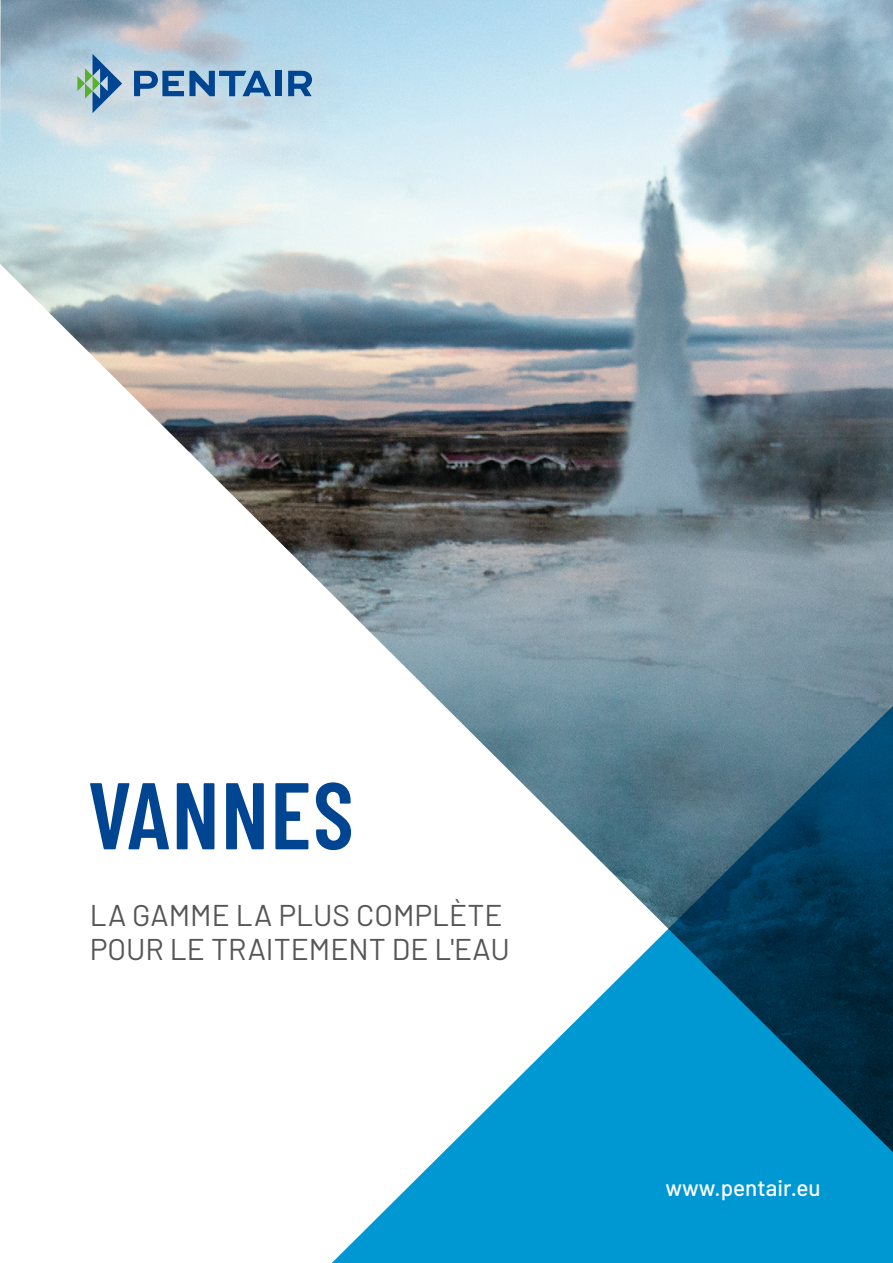
<style>
.page{position:relative;width:893px;height:1263px;background:#fff}
.page>*{position:absolute;margin:0;border:0;box-sizing:border-box;transform-origin:0 0}
.t1{font:600 94.5px "Barlow Condensed";letter-spacing:.015em;color:#004591}
.t2{font:30px/34.5px "Barlow";color:#565656}
.t3{font:500 22.5px "Barlow";color:#fff}
</style>
<div class="page">
<img style="left:0;top:0;width:893px;height:693px">
<svg style="left:332px;top:693px;width:561px;height:570px"></svg>
<svg style="left:77px;top:54px;width:45px;height:59px;background:#88aebc"></svg>
<svg style="left:134px;top:71px;width:137px;height:25px;background:#5f8eba"></svg>
<div style="left:275px;top:71px;width:6px;height:25px;background:#004591"></div>
<svg style="left:288px;top:71px;width:24px;height:25px"></svg>
<h1 class="t1" style="left:87px;top:748px;width:268px">VANNES</h1>
<p class="t2" style="left:90px;top:895px;width:422px">LA GAMME LA PLUS COMPLÈTE<br>POUR LE TRAITEMENT DE L'EAU</p>
<p class="t3" style="left:665px;top:1172px;width:157px">www.pentair.eu</p>
</div>
